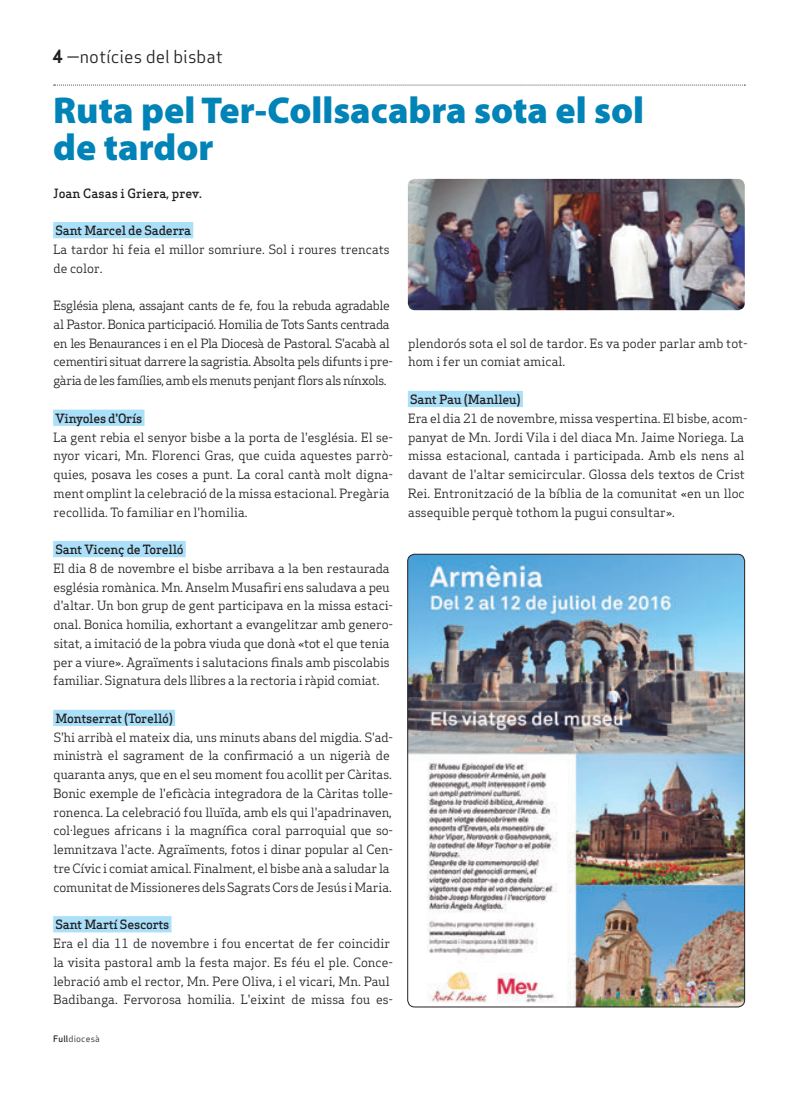
<style>
.page{position:relative;width:798px;height:1099px;background:#fff}
.page>*{position:absolute;margin:0;border:0;box-sizing:border-box;transform-origin:0 0}
.Titulars{font:900 37.5px/37.5px "Myriad Pro";color:#0083b6}
.Capçalera{font:17.5px "Apex Sans Book T";color:#231f20}
.Text_General{font:12.5px/18.8px "Apex Serif";letter-spacing:-.01em;color:#231f20}
.Text_General-2{font:12.5px/18.8px "Apex Serif";letter-spacing:-.03em;color:#231f20}
.Text_General-3{font:500 12.5px "Apex Serif";letter-spacing:-.02em;color:#231f20}
.Autors{font:500 12.5px "Apex Serif";color:#231f20}
.Data_Peu{font:8.75px "Apex Sans Book T";letter-spacing:.02em;color:#231f20}
.s1{font-family:"Apex Sans Bold T"}
.s2{font-family:"Apex Sans Medium T"}
</style>
<div class="page">
<div style="left:53px;top:222px;width:140px;height:16px;background:#aae0f9"></div>
<div style="left:53px;top:409px;width:91px;height:17px;background:#aae0f9"></div>
<div style="left:53px;top:541px;width:133px;height:16px;background:#aae0f9"></div>
<div style="left:53px;top:709px;width:122px;height:17px;background:#aae0f9"></div>
<div style="left:53px;top:916px;width:118px;height:16px;background:#aae0f9"></div>
<div style="left:407px;top:391px;width:115px;height:16px;background:#aae0f9"></div>
<img style="left:408px;top:554px;width:336px;height:452px">
<div style="left:407px;top:554px;width:337px;height:453px;border:1px solid #231f20;border-radius:7px"></div>
<svg style="left:54px;top:85px;width:691px;height:1px"></svg>
<img style="left:407px;top:179px;width:337px;height:131px">
<p class="Capçalera" style="left:52px;top:46px;width:172px"><span class="s1">4</span> —notícies del bisbat</p>
<p class="Titulars" style="left:53px;top:90px;width:592px">Ruta pel Ter-Collsacabra sota el sol de tardor</p>
<p class="Autors" style="left:53px;top:185px;width:150px">Joan Casas i Griera, prev.</p>
<p class="Text_General-3" style="left:55px;top:223px;width:137px">Sant Marcel de Saderra</p>
<p class="Text_General" style="left:53px;top:240px;width:338px">La tardor hi feia el millor somriure. Sol i roures trencats de color.</p>
<p class="Text_General-2" style="left:53px;top:296px;width:341px">Església plena, assajant cants de fe, fou la rebuda agradable al Pastor. Bonica participació. Homilia de Tots Sants centrada en les Benaurances i en el Pla Diocesà de Pastoral. S'acabà al cementiri situat darrere la sagristia. Absolta pels difunts i pre&shy;gària de les famílies, amb els menuts penjant flors als nínxols.</p>
<p class="Text_General-3" style="left:55px;top:410px;width:88px">Vinyoles d'Orís</p>
<p class="Text_General" style="left:53px;top:427px;width:341px">La gent rebia el senyor bisbe a la porta de l'església. El se&shy;nyor vicari, Mn. Florenci Gras, que cuida aquestes parrò&shy;quies, posava les coses a punt. La coral cantà molt digna&shy;ment omplint la celebració de la missa estacional. Pregària recollida. To familiar en l'homilia.</p>
<p class="Text_General-3" style="left:55px;top:541px;width:130px">Sant Vicenç de Torelló</p>
<p class="Text_General" style="left:53px;top:558px;width:341px">El dia 8 de novembre el bisbe arribava a la ben restaurada església romànica. Mn. Anselm Musafiri ens saludava a peu d'altar. Un bon grup de gent participava en la missa estaci&shy;onal. Bonica homilia, exhortant a evangelitzar amb genero&shy;sitat, a imitació de la pobra viuda que donà «tot el que tenia per a viure». Agraïments i salutacions finals amb piscolabis familiar. Signatura dels llibres a la rectoria i ràpid comiat.</p>
<p class="Text_General-3" style="left:55px;top:710px;width:119px">Montserrat (Torelló)</p>
<p class="Text_General" style="left:53px;top:727px;width:341px">S'hi arribà el mateix dia, uns minuts abans del migdia. S'ad&shy;ministrà el sagrament de la confirmació a un nigerià de quaranta anys, que en el seu moment fou acollit per Càritas.<br>Bonic exemple de l'eficàcia integradora de la Càritas tolle&shy;ronenca. La celebració fou lluïda, amb els qui l'apadrinaven, col·legues africans i la magnífica coral parroquial que so&shy;lemnitzava l'acte. Agraïments, fotos i dinar popular al Cen&shy;tre Cívic i comiat amical. Finalment, el bisbe anà a saludar la comunitat de Missioneres dels Sagrats Cors de Jesús i Maria.</p>
<p class="Text_General-3" style="left:55px;top:916px;width:115px">Sant Martí Sescorts</p>
<p class="Text_General" style="left:53px;top:933px;width:341px">Era el dia 11 de novembre i fou encertat de fer coincidir la visita pastoral amb la festa major. Es féu el ple. Conce&shy;lebració amb el rector, Mn. Pere Oliva, i el vicari, Mn. Paul Badibanga. Fervorosa homilia. L'eixint de missa fou es-</p>
<p class="Data_Peu" style="left:53px;top:1032px;width:48px"><span class="s2">Full</span>diocesà</p>
<p class="Text_General" style="left:408px;top:333px;width:341px">plendorós sota el sol de tardor. Es va poder parlar amb tot&shy;hom i fer un comiat amical.</p>
<p class="Text_General-3" style="left:410px;top:391px;width:112px">Sant Pau (Manlleu)</p>
<p class="Text_General" style="left:408px;top:408px;width:341px">Era el dia 21 de novembre, missa vespertina. El bisbe, acom&shy;panyat de Mn. Jordi Vila i del diaca Mn. Jaime Noriega. La missa estacional, cantada i participada. Amb els nens al davant de l'altar semicircular. Glossa dels textos de Crist Rei. Entronització de la bíblia de la comunitat «en un lloc assequible perquè tothom la pugui consultar».</p>
</div>
